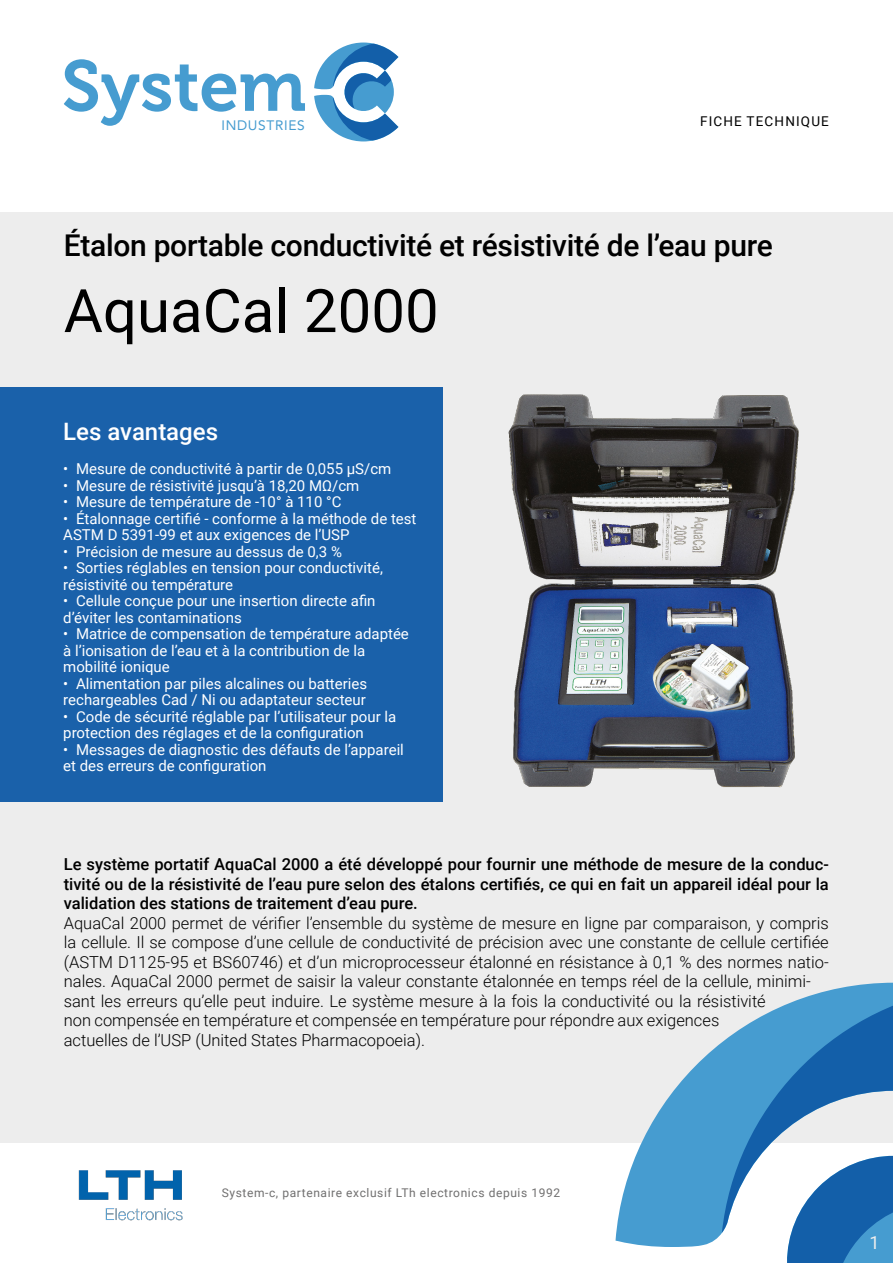
<style>
.page{position:relative;width:893px;height:1263px;background:#fff}
.page>*{position:absolute;margin:0;border:0;box-sizing:border-box;transform-origin:0 0}
._1-TitreProduit{font:60px "Roboto";color:#000}
._1-SsTitreProduit{font:500 30px "Roboto";letter-spacing:-.01em;color:#000}
._1-Les_avantages{font:500 24px "Roboto";color:#fff}
.t1{font:18px "Roboto";color:#ededed}
._1-text-description{font:300 16.5px/19.5px "Roboto";color:#000}
._1-text-description-2{font:500 16.5px/19.5px "Roboto";color:#000;text-align:justify}
.t2{font:15px/16.5px "Roboto";color:#fff}
.t3{font:13.65px "Avenir";letter-spacing:.05em;color:#469cd0}
.t4{font:13.5px "Roboto";letter-spacing:.085em;color:#000}
.t5{font:12px "Roboto";letter-spacing:.05em;color:#706f6f}
</style>
<div class="page">
<div style="left:0;top:213px;width:893px;height:930px;background:#ededed"></div>
<svg style="left:615px;top:983px;width:278px;height:264px"></svg>
<svg style="left:722px;top:989px;width:171px;height:274px"></svg>
<svg style="left:64px;top:59px;width:241px;height:67px"></svg>
<svg style="left:314px;top:43px;width:84px;height:98px"></svg>
<img style="left:78px;top:1170px;width:105px;height:51px">
<div style="left:0;top:387px;width:442px;height:414px;background:#1a61aa"></div>
<img style="left:508px;top:394px;width:291px;height:394px">
<p class="t3" style="left:221px;top:115px;width:85px">INDUSTRIES</p>
<p class="t4" style="left:700px;top:111px;width:130px">FICHE TECHNIQUE</p>
<p class="_1-SsTitreProduit" style="left:64px;top:225px;width:711px">Étalon portable conductivité et résistivité de l’eau pure</p>
<p class="_1-TitreProduit" style="left:64px;top:269px;width:376px">AquaCal 2000</p>
<p class="_1-Les_avantages" style="left:63px;top:414px;width:156px">Les avantages</p>
<p class="t2" style="left:63px;top:460px;width:330px">• Mesure de conductivité à partir de 0,055 μS/cm</p>
<p class="t2" style="left:63px;top:477px;width:298px">• Mesure de résistivité jusqu’à 18,20 MΩ/cm</p>
<p class="t2" style="left:63px;top:493px;width:280px">• Mesure de température de -10° à 110 °C</p>
<p class="t2" style="left:63px;top:510px;width:355px">• Étalonnage certifié - conforme à la méthode de test<br>ASTM D 5391-99 et aux exigences de l’USP</p>
<p class="t2" style="left:63px;top:543px;width:280px">• Précision de mesure au dessus de 0,3 %</p>
<p class="t2" style="left:63px;top:559px;width:321px">• Sorties réglables en tension pour conductivité, résistivité ou température</p>
<p class="t2" style="left:63px;top:592px;width:314px">• Cellule conçue pour une insertion directe afin d’éviter les contaminations</p>
<p class="t2" style="left:63px;top:625px;width:347px">• Matrice de compensation de température adaptée à l’ionisation de l’eau et à la contribution de la mobilité ionique</p>
<p class="t2" style="left:63px;top:675px;width:305px">• Alimentation par piles alcalines ou batteries rechargeables Cad / Ni ou adaptateur secteur</p>
<p class="t2" style="left:63px;top:708px;width:334px">• Code de sécurité réglable par l’utilisateur pour la protection des réglages et de la configuration</p>
<p class="t2" style="left:63px;top:741px;width:342px">• Messages de diagnostic des défauts de l’appareil et des erreurs de configuration</p>
<p class="_1-text-description-2" style="left:64px;top:854px;width:766px">Le système portatif AquaCal 2000 a été développé pour fournir une méthode de mesure de la conduc&shy;tivité ou de la résistivité de l’eau pure selon des étalons certifiés, ce qui en fait un appareil idéal pour la validation des stations de traitement d’eau pure.</p>
<p class="_1-text-description" style="left:64px;top:913px;width:767px">AquaCal 2000 permet de vérifier l’ensemble du système de mesure en ligne par comparaison, y compris la cellule. Il se compose d’une cellule de conductivité de précision avec une constante de cellule certifiée (ASTM D1125-95 et BS60746) et d’un microprocesseur étalonné en résistance à 0,1 % des normes natio&shy;nales. AquaCal 2000 permet de saisir la valeur constante étalonnée en temps réel de la cellule, minimi&shy;sant les erreurs qu’elle peut induire. Le système mesure à la fois la conductivité ou la résistivité<br>non compensée en température et compensée en température pour répondre aux exigences<br>actuelles de l’USP (United States Pharmacopoeia).</p>
<p class="t5" style="left:222px;top:1184px;width:340px">System-c, partenaire exclusif LTh electronics depuis 1992</p>
<p class="t1" style="left:870px;top:1230px;width:12px">1</p>
</div>
